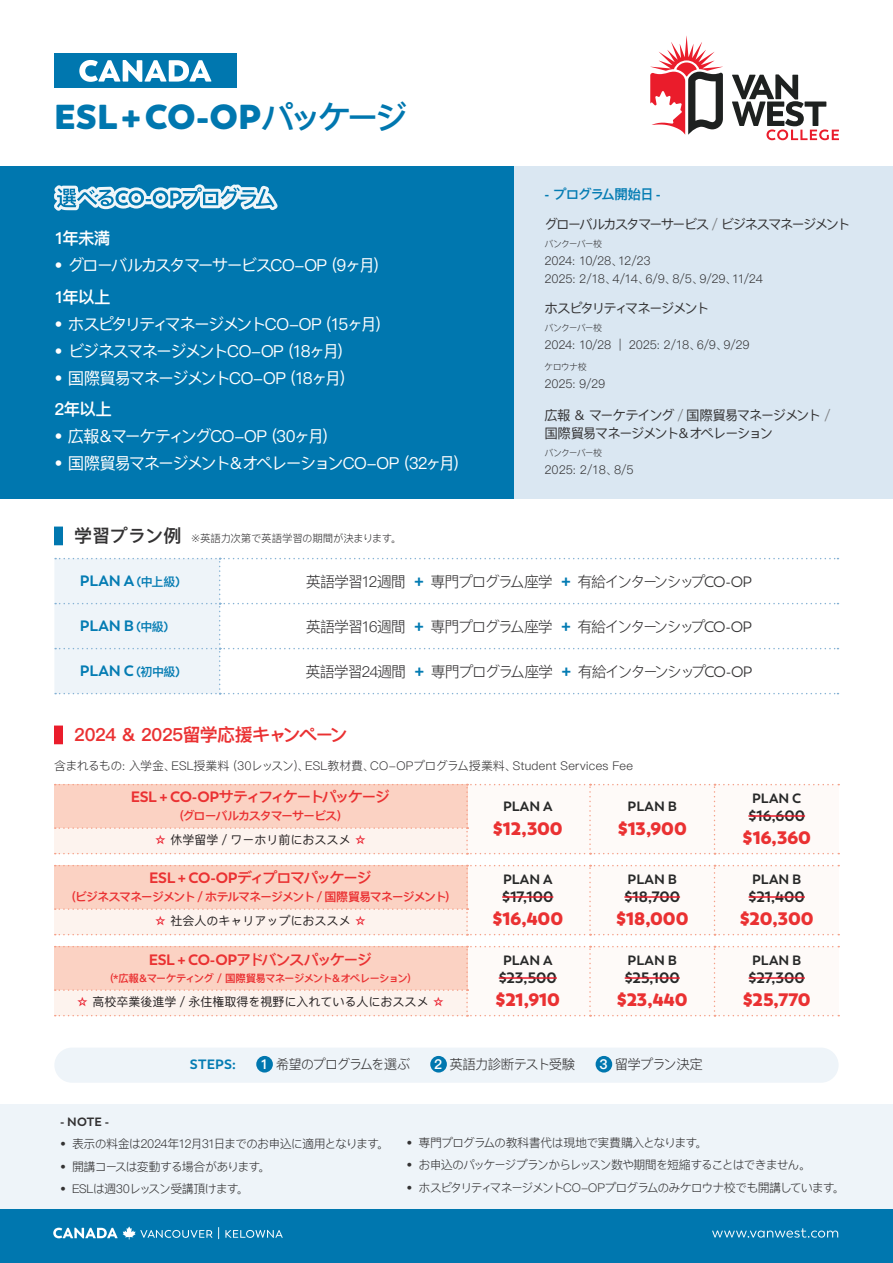
<style>
.page{position:relative;width:893px;height:1263px;background:#fff}
.page>*{position:absolute;margin:0;border:0;box-sizing:border-box;transform-origin:0 0}
.t1{font:800 34.5px "Boston";color:#0077af}
.t2{font:800 18px "Boston";letter-spacing:-.005em;color:#ea3132}
.t3{font:18px "Ping Fang SC Heavy";letter-spacing:-.03em;color:#ea3132}
.t4{font:16.5px "Ping Fang SC Medium";letter-spacing:-.12em;color:#fff}
.t5{font:16.5px "Ping Fang SC Medium";letter-spacing:-.085em;color:#fff}
.t6{font:16.5px "Ping Fang SC Heavy";letter-spacing:-.055em;color:#fff}
.t7{font:15px "Ping Fang SC Regular";letter-spacing:-.1em;color:#333233}
.t8{font:700 15px "Boston";color:#282929}
.t9{font:15px "Ping Fang SC Heavy";letter-spacing:-.11em;color:#ea3132}
.t10{font:700 15px "Boston";letter-spacing:-.005em;color:#047cb3}
.t11{font:15px "Ping Fang SC Heavy";letter-spacing:-.13em;color:#ea3132}
.t12{font:13.5px/18px "Ping Fang SC Medium";letter-spacing:-.125em;color:#333233}
.t13{font:700 13.5px "Boston";color:#282929}
.t14{font:13.5px "Ping Fang SC Regular";letter-spacing:-.075em;color:#333233}
.t15{font:13.5px "Ping Fang SC Heavy";letter-spacing:-.085em;color:#047cb3}
.t16{font:700 13.5px "Boston";letter-spacing:.015em;color:#047cb3}
.t17{font:12px "Ping Fang SC Regular";letter-spacing:-.065em;color:#333233}
.t18{font:12px "Ping Fang SC Regular";color:#333233}
.t19{font:12px "Ping Fang SC Medium";color:#231f20}
.t20{font:12px "Ping Fang SC Heavy";letter-spacing:-.09em;color:#ea3132}
.t21{font:12px/18px "Ping Fang SC Regular";letter-spacing:-.025em;color:#333233}
.t22{font:12px "Ping Fang SC Regular";letter-spacing:-.095em;color:#333233}
.t23{font:12px "Ping Fang SC Regular";letter-spacing:-.085em;color:#333233}
.t24{font:12px "Ping Fang SC Regular";letter-spacing:-.015em;color:#333233}
.t25{font:700 12px "Boston";color:#333233}
.t26{font:10.5px "Ping Fang SC Heavy";letter-spacing:-.09em;color:#ea3132}
.t27{font:10.5px "Ping Fang SC Regular";letter-spacing:-.03em;color:#333233}
.t28{font:9px "Ping Fang SC Regular";letter-spacing:-.105em;color:#333233}
.s1{font-family:"Ping Fang SC Heavy";font-weight:400;font-size:33px}
.s2{font-family:"Boston";font-weight:700}
.s3{color:#808285}
.s4{font-family:"Ping Fang SC Heavy";font-size:18px}
.s5{font-size:12px}
.s6{font-family:"Ping Fang SC Heavy";font-weight:400;font-size:12px}
.s7{font-family:"Boston";font-weight:700;font-size:18px;color:#047cb3}
.s8{font-family:"Boston"}
.s9{color:#ea1c2b}
.s10{font-family:"Ping Fang SC Heavy";color:#fff}
</style>
<div class="page">
<div style="left:0;top:1209px;width:893px;height:54px;background:#0077af"></div>
<svg style="left:712px;top:1228px;width:126px;height:9px"></svg>
<svg style="left:53px;top:1226px;width:230px;height:13px"></svg>
<svg style="left:732px;top:74px;width:107px;height:66px"></svg>
<svg style="left:650px;top:36px;width:73px;height:99px"></svg>
<div style="left:54px;top:54px;width:183px;height:34px;background:#0077af"></div>
<svg style="left:79px;top:60px;width:133px;height:22px"></svg>
<div style="left:500px;top:166px;width:393px;height:333px;background:#dae7f2"></div>
<div style="left:0;top:1104px;width:893px;height:105px;background:#eef4f9"></div>
<div style="left:54px;top:527px;width:9px;height:18px;background:#0077af"></div>
<svg style="left:54px;top:558px;width:784px;height:136px"></svg>
<div style="left:0;top:166px;width:513px;height:333px;background:#0077af"></div>
<svg style="left:54px;top:184px;width:224px;height:27px"></svg>
<div style="left:54px;top:725px;width:9px;height:19px;background:#ea1c2b"></div>
<svg style="left:55px;top:784px;width:784px;height:70px"></svg>
<svg style="left:55px;top:865px;width:784px;height:70px"></svg>
<svg style="left:55px;top:946px;width:784px;height:70px"></svg>
<div style="left:54px;top:1047px;width:785px;height:36px;background:#eef4f9;border-radius:18px"></div>
<div style="left:430px;top:1056px;width:17px;height:16px;background:#0077af;border-radius:50%"></div>
<div style="left:596px;top:1056px;width:16px;height:16px;background:#0077af;border-radius:50%"></div>
<div style="left:256px;top:1056px;width:17px;height:16px;background:#0077af;border-radius:50%"></div>
<h1 class="t1" style="left:54px;top:94px;width:355px">ESL + CO-OP<span class="s1">パッケージ</span></h1>
<p class="t6" style="left:54px;top:229px;width:58px">1年未満</p>
<p class="t4" style="left:54px;top:256px;width:336px">• グローバルカスタマーサービスCO-OP（9ヶ月）</p>
<p class="t6" style="left:54px;top:287px;width:58px">1年以上</p>
<p class="t4" style="left:54px;top:314px;width:338px">• ホスピタリティマネージメントCO-OP（15ヶ月）</p>
<p class="t4" style="left:54px;top:341px;width:301px">• ビジネスマネージメントCO-OP（18ヶ月）</p>
<p class="t4" style="left:54px;top:368px;width:303px">• 国際貿易マネージメントCO-OP（18ヶ月）</p>
<p class="t6" style="left:54px;top:400px;width:59px">2年以上</p>
<p class="t5" style="left:54px;top:427px;width:286px">• 広報＆マーケティングCO-OP（30ヶ月）</p>
<p class="t4" style="left:54px;top:454px;width:417px">• 国際貿易マネージメント＆オペレーションCO-OP（32ヶ月）</p>
<p class="t15" style="left:544px;top:186px;width:118px"><span class="s2">-</span> プログラム開始日 <span class="s2">-</span></p>
<p class="t12" style="left:544px;top:215px;width:307px">グローバルカスタマーサービス <span class="s3">/</span> ビジネスマネージメント</p>
<p class="t28" style="left:544px;top:239px;width:59px">バンクーバー校</p>
<p class="t21" style="left:544px;top:252px;width:220px">2024: 10/28、12/23<br>2025: 2/18、4/14、6/9、8/5、9/29、11/24</p>
<p class="t12" style="left:544px;top:299px;width:166px">ホスピタリティマネージメント</p>
<p class="t28" style="left:544px;top:323px;width:59px">バンクーバー校</p>
<p class="t24" style="left:544px;top:338px;width:207px">2024: 10/28 | 2025: 2/18、6/9、9/29</p>
<p class="t28" style="left:544px;top:362px;width:44px">ケロウナ校</p>
<p class="t17" style="left:544px;top:377px;width:62px">2025: 9/29</p>
<p class="t12" style="left:544px;top:406px;width:288px">広報 ＆ マーケテイング <span class="s3">/</span> 国際貿易マネージメント <span class="s3">/</span>国際貿易マネージメント＆オペレーション</p>
<p class="t28" style="left:544px;top:447px;width:59px">バンクーバー校</p>
<p class="t17" style="left:544px;top:462px;width:91px">2025: 2/18、8/5</p>
<p class="t27" style="left:74px;top:532px;width:328px"><span class="s4">学習プラン例</span> ※英語力次第で英語学習の期間が決まります。</p>
<p class="t10" style="left:80px;top:571px;width:101px">PLAN A <span class="s5">(</span><span class="s6">中上級</span><span class="s5">)</span></p>
<p class="t7" style="left:306px;top:572px;width:448px">英語学習12週間 <span class="s7">+</span> 専門プログラム座学 <span class="s7">+</span> 有給インターンシップ<span class="s8">CO-OP</span></p>
<p class="t10" style="left:80px;top:616px;width:90px">PLAN B <span class="s5">(</span><span class="s6">中級</span><span class="s5">)</span></p>
<p class="t7" style="left:306px;top:617px;width:448px">英語学習16週間 <span class="s7">+</span> 専門プログラム座学 <span class="s7">+</span> 有給インターンシップ<span class="s8">CO-OP</span></p>
<p class="t10" style="left:80px;top:661px;width:102px">PLAN C <span class="s5">(</span><span class="s6">初中級</span><span class="s5">)</span></p>
<p class="t7" style="left:305px;top:662px;width:449px">英語学習24週間 <span class="s7">+</span> 専門プログラム座学 <span class="s7">+</span> 有給インターンシップ<span class="s8">CO-OP</span></p>
<p class="t3" style="left:74px;top:724px;width:275px">2024 &amp; 2025留学応援キャンペーン</p>
<p class="t18" style="left:54px;top:758px;width:580px">含まれるもの: 入学金、ESL授業料 (30レッスン)、ESL教材費、CO-OPプログラム授業料、Student Services Fee</p>
<p class="t13" style="left:503px;top:798px;width:51px">PLAN A</p>
<p class="t2" style="left:493px;top:817px;width:71px">$12,300</p>
<p class="t11" style="left:131px;top:788px;width:261px"><span class="s2">ESL + CO-OP</span>サティフィケートパッケージ</p>
<p class="t20" style="left:180px;top:809px;width:162px">(グローバルカスタマーサービス)</p>
<p class="t19" style="left:155px;top:833px;width:213px"><span class="s9">☆</span> 休学留学／ワーホリ前におススメ <span class="s9">☆</span></p>
<p class="t13" style="left:628px;top:798px;width:51px">PLAN B</p>
<p class="t2" style="left:618px;top:817px;width:71px">$13,900</p>
<p class="t9" style="left:149px;top:869px;width:224px"><span class="s2">ESL + CO-OP</span>ディプロマパッケージ</p>
<p class="t20" style="left:72px;top:890px;width:378px">(ビジネスマネージメント / ホテルマネージメント / 国際貿易マネージメント)</p>
<p class="t19" style="left:155px;top:914px;width:213px"><span class="s9">☆</span> 社会人のキャリアップにおススメ <span class="s9">☆</span></p>
<p class="t9" style="left:149px;top:951px;width:225px"><span class="s2">ESL + CO-OP</span>アドバンスパッケージ</p>
<p class="t26" style="left:110px;top:971px;width:302px">(*広報＆マーケティング / 国際貿易マネージメント＆オペレーション)</p>
<p class="t19" style="left:77px;top:995px;width:369px"><span class="s9">☆</span> 高校卒業後進学／永住権取得を視野に入れている人におススメ <span class="s9">☆</span></p>
<p class="t13" style="left:503px;top:871px;width:51px">PLAN A</p>
<p class="t8" style="left:502px;top:887px;width:53px">$17,100</p>
<p class="t2" style="left:492px;top:906px;width:72px">$16,400</p>
<p class="t13" style="left:503px;top:952px;width:51px">PLAN A</p>
<p class="t8" style="left:499px;top:968px;width:60px">$23,500</p>
<p class="t2" style="left:496px;top:987px;width:66px">$21,910</p>
<p class="t13" style="left:628px;top:871px;width:51px">PLAN B</p>
<p class="t8" style="left:624px;top:887px;width:57px">$18,700</p>
<p class="t2" style="left:616px;top:906px;width:74px">$18,000</p>
<p class="t13" style="left:628px;top:952px;width:51px">PLAN B</p>
<p class="t8" style="left:625px;top:968px;width:57px">$25,100</p>
<p class="t2" style="left:617px;top:987px;width:72px">$23,440</p>
<p class="t16" style="left:190px;top:1056px;width:48px">STEPS:</p>
<p class="t14" style="left:261px;top:1056px;width:151px"><span class="s10">1</span> 希望のプログラムを選ぶ</p>
<p class="t14" style="left:434px;top:1056px;width:143px"><span class="s10">2</span> 英語力診断テスト受験</p>
<p class="t14" style="left:599px;top:1056px;width:105px"><span class="s10">3</span> 留学プラン決定</p>
<p class="t13" style="left:752px;top:790px;width:51px">PLAN C</p>
<p class="t8" style="left:748px;top:806px;width:58px">$16,600</p>
<p class="t2" style="left:743px;top:825px;width:70px">$16,360</p>
<p class="t13" style="left:752px;top:871px;width:51px">PLAN B</p>
<p class="t8" style="left:749px;top:887px;width:58px">$21,400</p>
<p class="t2" style="left:740px;top:906px;width:75px">$20,300</p>
<p class="t13" style="left:752px;top:952px;width:51px">PLAN B</p>
<p class="t8" style="left:749px;top:968px;width:58px">$27,300</p>
<p class="t2" style="left:743px;top:987px;width:69px">$25,770</p>
<p class="t25" style="left:60px;top:1114px;width:51px">- NOTE -</p>
<p class="t17" style="left:60px;top:1137px;width:330px">• 表示の料金は2024年12月31日までのお申込に適用となります。</p>
<p class="t17" style="left:60px;top:1159px;width:211px">• 開講コースは変動する場合があります。</p>
<p class="t17" style="left:60px;top:1182px;width:190px">• ESLは週30レッスン受講頂けます。</p>
<p class="t17" style="left:407px;top:1135px;width:302px">• 専門プログラムの教科書代は現地で実費購入となります。</p>
<p class="t23" style="left:407px;top:1158px;width:405px">• お申込のパッケージプランからレッスン数や期間を短縮することはできません。</p>
<p class="t22" style="left:407px;top:1180px;width:439px">• ホスピタリティマネージメントCO-OPプログラムのみケロウナ校でも開講しています。</p>
</div>
